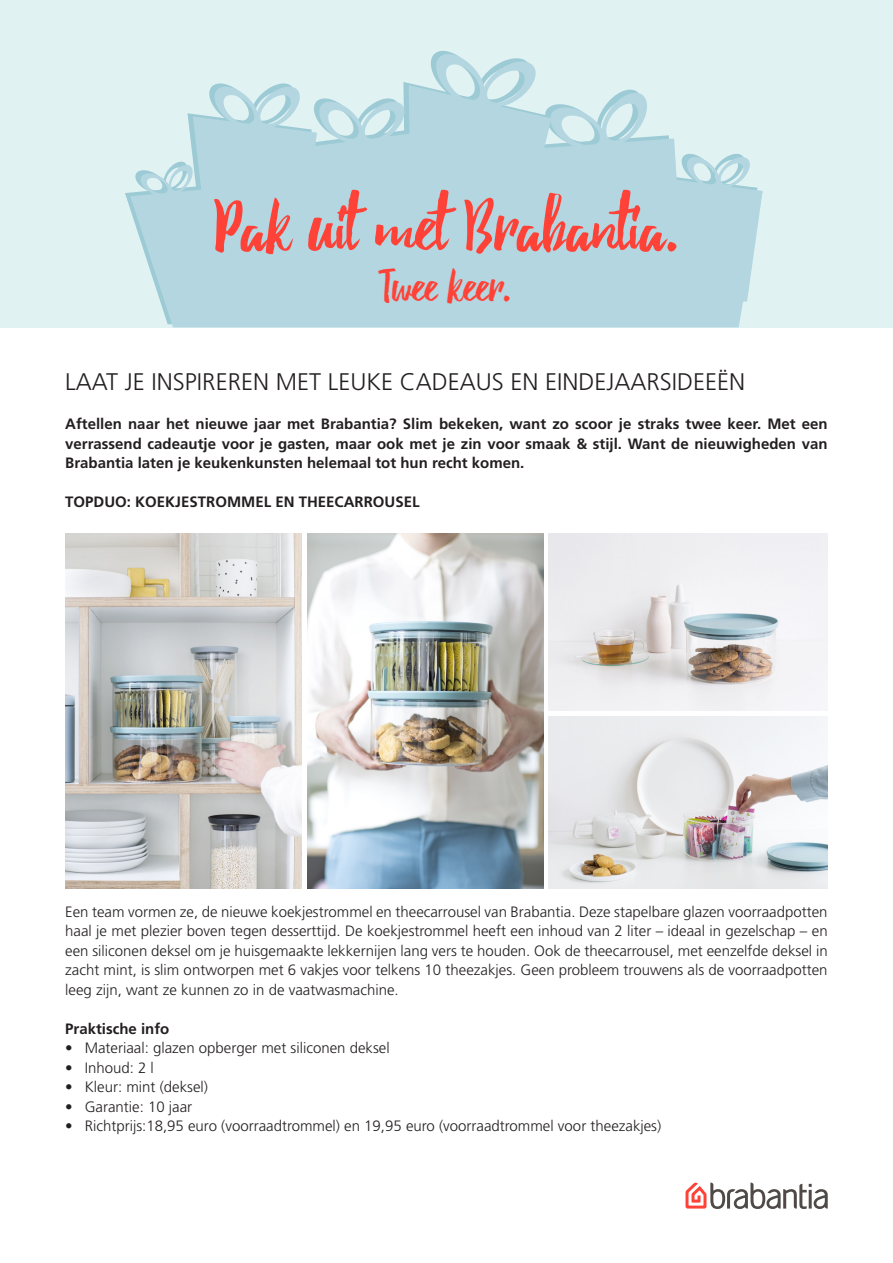
<style>
.page{position:relative;width:893px;height:1263px;background:#fff}
.page>*{position:absolute;margin:0;border:0;box-sizing:border-box;transform-origin:0 0}
.t1{font:76.5px "Debby";color:#ff4238}
.t2{font:48px "Debby";color:#ff4238}
.t3{font:300 24px "Frutiger LT Std";color:#231f20}
.t4{font:300 15px/19.5px "Frutiger LT Std";color:#231f20;text-align:justify}
.t5{font:700 15px/19.5px "Frutiger LT Std";color:#231f20;text-align:justify}
</style>
<div class="page">
<img style="left:308px;top:533px;width:236px;height:355px">
<img style="left:548px;top:533px;width:280px;height:178px">
<img style="left:548px;top:717px;width:280px;height:171px">
<img style="left:65px;top:533px;width:237px;height:355px">
<svg style="left:685px;top:1182px;width:143px;height:27px"></svg>
<div style="left:0;top:0;width:893px;height:327px;background:#e1f2f3"></div>
<svg style="left:125px;top:50px;width:625px;height:158px"></svg>
<div style="left:130px;top:169px;width:633px;height:158px;background:#b3d6e0"></div>
<p class="t1" style="left:214px;top:179px;width:466px">Pak uit met Brabantia.</p>
<p class="t2" style="left:382px;top:256px;width:131px">Twee keer.</p>
<p class="t3" style="left:65px;top:368px;width:681px">LAAT JE INSPIREREN MET LEUKE CADEAUS EN EINDEJAARSIDEEËN</p>
<p class="t5" style="left:65px;top:414px;width:764px">Aftellen naar het nieuwe jaar met Brabantia? Slim bekeken, want zo scoor je straks twee keer. Met een verrassend cadeautje voor je gasten, maar ook met je zin voor smaak &amp; stijl. Want de nieuwigheden van Brabantia laten je keukenkunsten helemaal tot hun recht komen.</p>
<p class="t5" style="left:65px;top:492px;width:356px">TOPDUO: KOEKJESTROMMEL EN THEECARROUSEL</p>
<p class="t4" style="left:65px;top:902px;width:764px">Een team vormen ze, de nieuwe koekjestrommel en theecarrousel van Brabantia. Deze stapelbare glazen voorraadpotten haal je met plezier boven tegen desserttijd. De koekjestrommel heeft een inhoud van 2 liter – ideaal in gezelschap – en een siliconen deksel om je huisgemaakte lekkernijen lang vers te houden. Ook de theecarrousel, met eenzelfde deksel in zacht mint, is slim ontworpen met 6 vakjes voor telkens 10 theezakjes. Geen probleem trouwens als de voorraadpotten leeg zijn, want ze kunnen zo in de vaatwasmachine.</p>
<p class="t5" style="left:65px;top:1019px;width:106px">Praktische info</p>
<p class="t4" style="left:65px;top:1038px;width:326px">• Materiaal: glazen opberger met siliconen deksel</p>
<p class="t4" style="left:65px;top:1058px;width:90px">• Inhoud: 2 l</p>
<p class="t4" style="left:65px;top:1077px;width:144px">• Kleur: mint (deksel)</p>
<p class="t4" style="left:65px;top:1097px;width:129px">• Garantie: 10 jaar</p>
<p class="t4" style="left:65px;top:1116px;width:598px">• Richtprijs:18,95 euro (voorraadtrommel) en 19,95 euro (voorraadtrommel voor theezakjes)</p>
</div>
